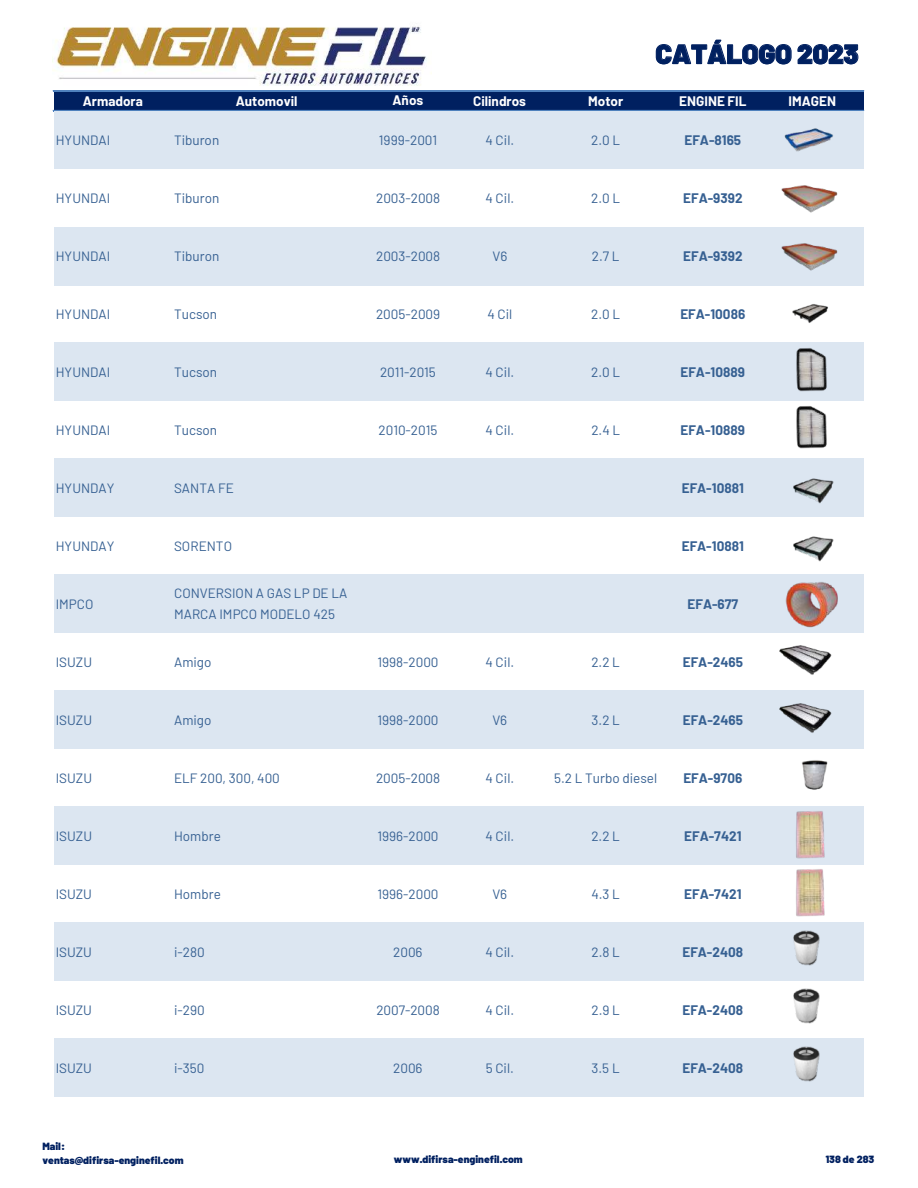
<style>
.page{position:relative;width:918px;height:1188px;background:#fff}
.page>*{position:absolute;margin:0;border:0;box-sizing:border-box;transform-origin:0 0}
.t1{font:900 27px "Barlow";color:#002060}
.t2{font:13.5px/21.3px "Barlow";color:#366092}
.t3{font:700 13.5px "Barlow";color:#366092}
.t4{font:700 13.5px "Barlow";color:#fff}
.t5{font:900 10.5px/14.5px "Barlow";color:#002060}
</style>
<div class="page">
<div style="left:54px;top:91px;width:810px;height:20px;background:#002060"></div>
<svg style="left:656px;top:39px;width:203px;height:26px"></svg>
<hr style="left:53px;top:90px;width:811px;height:1px;background:#4f81bd">
<hr style="left:53px;top:91px;width:811px;height:1px;background:#4f81bd">
<hr style="left:53px;top:110px;width:811px;height:2px;background:#4f81bd">
<img style="left:52px;top:26px;width:380px;height:60px">
<div style="left:54px;top:112px;width:810px;height:57px;background:#dce6f1"></div>
<div style="left:54px;top:227px;width:810px;height:58px;background:#dce6f1"></div>
<div style="left:54px;top:343px;width:810px;height:58px;background:#dce6f1"></div>
<div style="left:54px;top:459px;width:810px;height:58px;background:#dce6f1"></div>
<div style="left:54px;top:575px;width:810px;height:58px;background:#dce6f1"></div>
<div style="left:54px;top:691px;width:810px;height:58px;background:#dce6f1"></div>
<div style="left:54px;top:807px;width:810px;height:58px;background:#dce6f1"></div>
<div style="left:54px;top:923px;width:810px;height:58px;background:#dce6f1"></div>
<div style="left:54px;top:1039px;width:810px;height:58px;background:#dce6f1"></div>
<img style="left:784px;top:128px;width:49px;height:24px">
<img style="left:781px;top:185px;width:57px;height:28px">
<img style="left:781px;top:243px;width:57px;height:28px">
<img style="left:792px;top:304px;width:36px;height:19px">
<img style="left:796px;top:348px;width:31px;height:44px">
<img style="left:796px;top:406px;width:31px;height:43px">
<img style="left:793px;top:478px;width:41px;height:26px">
<img style="left:793px;top:536px;width:41px;height:26px">
<img style="left:785px;top:582px;width:53px;height:46px">
<img style="left:779px;top:645px;width:53px;height:30px">
<img style="left:779px;top:703px;width:53px;height:30px">
<img style="left:801px;top:760px;width:27px;height:30px">
<img style="left:796px;top:811px;width:29px;height:48px">
<img style="left:796px;top:869px;width:29px;height:48px">
<img style="left:793px;top:930px;width:27px;height:36px">
<img style="left:793px;top:988px;width:27px;height:36px">
<img style="left:793px;top:1046px;width:27px;height:36px">
<h1 class="t1" style="left:656px;top:37px;width:205px">CATÁLOGO 2023</h1>
<p class="t4" style="left:83px;top:91px;width:62px">Armadora</p>
<p class="t4" style="left:236px;top:91px;width:63px">Automovil</p>
<p class="t4" style="left:393px;top:90px;width:32px">Años</p>
<p class="t4" style="left:473px;top:91px;width:54px">Cilindros</p>
<p class="t4" style="left:588px;top:91px;width:37px">Motor</p>
<p class="t4" style="left:679px;top:91px;width:69px">ENGINE FIL</p>
<p class="t4" style="left:789px;top:91px;width:49px">IMAGEN</p>
<p class="t2" style="left:56px;top:128px;width:56px">HYUNDAI</p>
<p class="t2" style="left:174px;top:128px;width:47px">Tiburon</p>
<p class="t2" style="left:379px;top:128px;width:60px">1999-2001</p>
<p class="t2" style="left:486px;top:128px;width:30px">4 Cil.</p>
<p class="t2" style="left:591px;top:128px;width:30px">2.0 L</p>
<p class="t3" style="left:685px;top:130px;width:58px">EFA-8165</p>
<p class="t2" style="left:56px;top:186px;width:56px">HYUNDAI</p>
<p class="t2" style="left:174px;top:186px;width:47px">Tiburon</p>
<p class="t2" style="left:376px;top:186px;width:66px">2003-2008</p>
<p class="t2" style="left:486px;top:186px;width:30px">4 Cil.</p>
<p class="t2" style="left:591px;top:186px;width:30px">2.0 L</p>
<p class="t3" style="left:683px;top:188px;width:61px">EFA-9392</p>
<p class="t2" style="left:56px;top:244px;width:56px">HYUNDAI</p>
<p class="t2" style="left:174px;top:244px;width:47px">Tiburon</p>
<p class="t2" style="left:376px;top:244px;width:66px">2003-2008</p>
<p class="t2" style="left:492px;top:244px;width:16px">V6</p>
<p class="t2" style="left:592px;top:244px;width:29px">2.7 L</p>
<p class="t3" style="left:683px;top:246px;width:61px">EFA-9392</p>
<p class="t2" style="left:56px;top:302px;width:56px">HYUNDAI</p>
<p class="t2" style="left:174px;top:302px;width:45px">Tucson</p>
<p class="t2" style="left:376px;top:302px;width:66px">2005-2009</p>
<p class="t2" style="left:487px;top:302px;width:26px">4 Cil</p>
<p class="t2" style="left:591px;top:302px;width:30px">2.0 L</p>
<p class="t3" style="left:680px;top:304px;width:66px">EFA-10086</p>
<p class="t2" style="left:56px;top:360px;width:56px">HYUNDAI</p>
<p class="t2" style="left:174px;top:360px;width:45px">Tucson</p>
<p class="t2" style="left:380px;top:360px;width:57px">2011-2015</p>
<p class="t2" style="left:486px;top:360px;width:30px">4 Cil.</p>
<p class="t2" style="left:591px;top:360px;width:30px">2.0 L</p>
<p class="t3" style="left:681px;top:362px;width:66px">EFA-10889</p>
<p class="t2" style="left:56px;top:418px;width:56px">HYUNDAI</p>
<p class="t2" style="left:174px;top:418px;width:45px">Tucson</p>
<p class="t2" style="left:379px;top:418px;width:60px">2010-2015</p>
<p class="t2" style="left:486px;top:418px;width:30px">4 Cil.</p>
<p class="t2" style="left:591px;top:418px;width:30px">2.4 L</p>
<p class="t3" style="left:681px;top:420px;width:66px">EFA-10889</p>
<p class="t2" style="left:56px;top:476px;width:60px">HYUNDAY</p>
<p class="t2" style="left:174px;top:476px;width:61px">SANTA FE</p>
<p class="t3" style="left:682px;top:478px;width:64px">EFA-10881</p>
<p class="t2" style="left:56px;top:534px;width:60px">HYUNDAY</p>
<p class="t2" style="left:174px;top:534px;width:60px">SORENTO</p>
<p class="t3" style="left:682px;top:536px;width:64px">EFA-10881</p>
<p class="t2" style="left:56px;top:592px;width:39px">IMPCO</p>
<p class="t2" style="left:174px;top:582px;width:175px">CONVERSION A GAS LP DE LA<br>MARCA IMPCO MODELO 425</p>
<p class="t3" style="left:688px;top:594px;width:52px">EFA-677</p>
<p class="t2" style="left:56px;top:650px;width:38px">ISUZU</p>
<p class="t2" style="left:174px;top:650px;width:39px">Amigo</p>
<p class="t2" style="left:378px;top:650px;width:63px">1998-2000</p>
<p class="t2" style="left:486px;top:650px;width:30px">4 Cil.</p>
<p class="t2" style="left:591px;top:650px;width:30px">2.2 L</p>
<p class="t3" style="left:683px;top:652px;width:62px">EFA-2465</p>
<p class="t2" style="left:56px;top:708px;width:38px">ISUZU</p>
<p class="t2" style="left:174px;top:708px;width:39px">Amigo</p>
<p class="t2" style="left:378px;top:708px;width:63px">1998-2000</p>
<p class="t2" style="left:492px;top:708px;width:16px">V6</p>
<p class="t2" style="left:592px;top:708px;width:30px">3.2 L</p>
<p class="t3" style="left:683px;top:710px;width:62px">EFA-2465</p>
<p class="t2" style="left:56px;top:766px;width:38px">ISUZU</p>
<p class="t2" style="left:174px;top:766px;width:107px">ELF 200, 300, 400</p>
<p class="t2" style="left:376px;top:766px;width:66px">2005-2008</p>
<p class="t2" style="left:486px;top:766px;width:30px">4 Cil.</p>
<p class="t2" style="left:554px;top:766px;width:105px">5.2 L Turbo diesel</p>
<p class="t3" style="left:683px;top:768px;width:60px">EFA-9706</p>
<p class="t2" style="left:56px;top:824px;width:38px">ISUZU</p>
<p class="t2" style="left:174px;top:824px;width:48px">Hombre</p>
<p class="t2" style="left:378px;top:824px;width:63px">1996-2000</p>
<p class="t2" style="left:486px;top:824px;width:30px">4 Cil.</p>
<p class="t2" style="left:591px;top:824px;width:30px">2.2 L</p>
<p class="t3" style="left:684px;top:826px;width:59px">EFA-7421</p>
<p class="t2" style="left:56px;top:882px;width:38px">ISUZU</p>
<p class="t2" style="left:174px;top:882px;width:48px">Hombre</p>
<p class="t2" style="left:378px;top:882px;width:63px">1996-2000</p>
<p class="t2" style="left:492px;top:882px;width:16px">V6</p>
<p class="t2" style="left:591px;top:882px;width:30px">4.3 L</p>
<p class="t3" style="left:684px;top:884px;width:59px">EFA-7421</p>
<p class="t2" style="left:56px;top:940px;width:38px">ISUZU</p>
<p class="t2" style="left:174px;top:940px;width:32px">i-280</p>
<p class="t2" style="left:393px;top:940px;width:31px">2006</p>
<p class="t2" style="left:486px;top:940px;width:30px">4 Cil.</p>
<p class="t2" style="left:592px;top:940px;width:30px">2.8 L</p>
<p class="t3" style="left:682px;top:942px;width:62px">EFA-2408</p>
<p class="t2" style="left:56px;top:998px;width:38px">ISUZU</p>
<p class="t2" style="left:174px;top:998px;width:32px">i-290</p>
<p class="t2" style="left:376px;top:998px;width:65px">2007-2008</p>
<p class="t2" style="left:486px;top:998px;width:30px">4 Cil.</p>
<p class="t2" style="left:592px;top:998px;width:30px">2.9 L</p>
<p class="t3" style="left:682px;top:1000px;width:62px">EFA-2408</p>
<p class="t2" style="left:56px;top:1056px;width:38px">ISUZU</p>
<p class="t2" style="left:174px;top:1056px;width:32px">i-350</p>
<p class="t2" style="left:393px;top:1056px;width:31px">2006</p>
<p class="t2" style="left:486px;top:1056px;width:30px">5 Cil.</p>
<p class="t2" style="left:592px;top:1056px;width:30px">3.5 L</p>
<p class="t3" style="left:682px;top:1058px;width:62px">EFA-2408</p>
<p class="t5" style="left:42px;top:1139px;width:143px">Mail: ventas@difirsa-enginefil.com</p>
<p class="t5" style="left:394px;top:1152px;width:130px">www.difirsa-enginefil.com</p>
<p class="t5" style="left:826px;top:1152px;width:50px">138 de 283</p>
</div>
